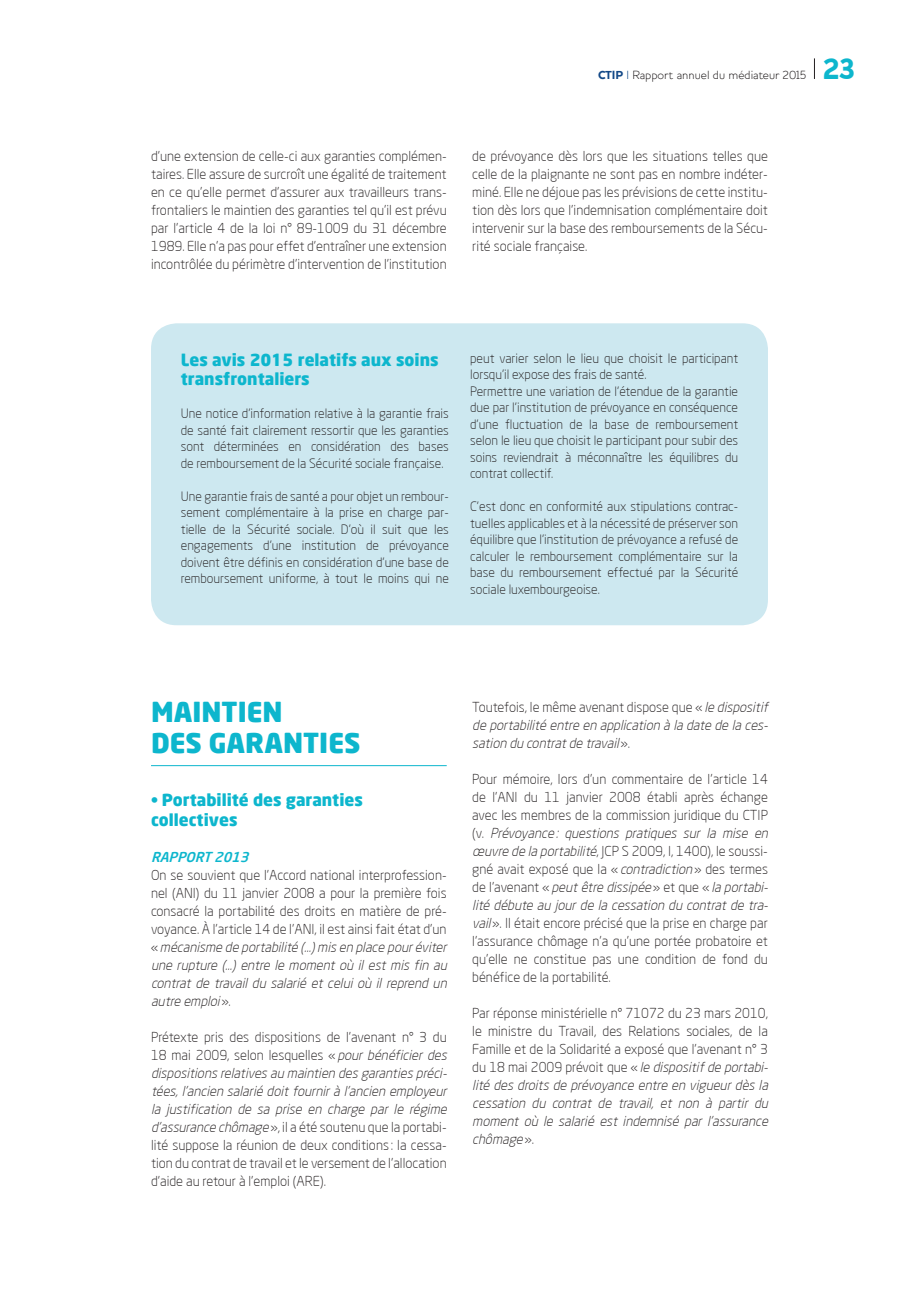
<style>
.page{position:relative;width:919px;height:1289px;background:#fff}
.page>*{position:absolute;margin:0;border:0;box-sizing:border-box;transform-origin:0 0}
.t1{font:900 30px "Houschka";color:#0db6cd}
.CTIP_RA14_Inter_01_1{font:900 27px/30px "Neo Sans";color:#0db6cd}
.CTIP_RA14_Inter_02{font:900 16.5px/19.5px "Neo Sans";color:#0db6cd}
.CTIP_RA14_TXT_Couran{font:300 13.5px/18px "Neo Sans Pro";color:#231f20}
.CTIP_RA14_TXT_Couran-2{font:italic 300 13.5px/18px "Neo Sans Pro";color:#231f20;text-align:justify}
.CTIP_RA14_Inter_04{font:italic 500 13.5px "Neo Sans Pro";color:#0db6cd}
.CTIP_RA14_TXT_Couran-3{font:300 12.75px/16.5px "Neo Sans Pro";color:#231f20;text-align:justify}
.t2{font:300 12px "Houschka";color:#231f20}
.s1{font-weight:900;color:#124887}
.s2{color:#124887}
.s3{font-style:italic}
.s4{font-style:normal}
</style>
<div class="page">
<svg style="left:814px;top:58px;width:1px;height:21px"></svg>
<div style="left:151px;top:323px;width:616px;height:302px;background:#cde8f0;border-radius:26px"></div>
<hr style="left:151px;top:765px;width:295px;height:1px;background:#0db6cd">
<p class="t2" style="left:598px;top:68px;width:209px"><span class="s1">CTIP</span> <span class="s2">I</span> Rapport annuel du médiateur 2015</p>
<p class="t1" style="left:822px;top:51px;width:34px">23</p>
<p class="CTIP_RA14_TXT_Couran" style="left:151px;top:147px;width:297px;text-align:justify">d’une extension de celle-ci aux garanties complémen&shy;taires. Elle assure de surcroît une égalité de traitement en ce qu’elle permet d’assurer aux travailleurs trans&shy;frontaliers le maintien des garanties tel qu’il est prévu par l’article 4 de la loi n° 89-1009 du 31 décembre 1989. Elle n’a pas pour effet d’entraîner une extension incontrôlée du périmètre d’intervention de l’institution</p>
<p class="CTIP_RA14_TXT_Couran" style="left:472px;top:147px;width:297px;text-align:justify">de prévoyance dès lors que les situations telles que celle de la plaignante ne sont pas en nombre indéter&shy;miné. Elle ne déjoue pas les prévisions de cette institu&shy;tion dès lors que l’indemnisation complémentaire doit intervenir sur la base des remboursements de la Sécu&shy;rité sociale française.</p>
<p class="CTIP_RA14_Inter_02" style="left:181px;top:349px;width:259px">Les avis 2015 relatifs aux soins transfrontaliers</p>
<p class="CTIP_RA14_TXT_Couran-3" style="left:181px;top:405px;width:269px">Une notice d’information relative à la garantie frais de santé fait clairement ressortir que les garanties sont déterminées en considération des bases de remboursement de la Sécurité sociale française.</p>
<p class="CTIP_RA14_TXT_Couran-3" style="left:181px;top:488px;width:269px">Une garantie frais de santé a pour objet un rembour&shy;sement complémentaire à la prise en charge par&shy;tielle de la Sécurité sociale. D’où il suit que les engagements d’une institution de prévoyance doivent être définis en considération d’une base de remboursement uniforme, à tout le moins qui ne</p>
<p class="CTIP_RA14_TXT_Couran-3" style="left:470px;top:350px;width:269px">peut varier selon le lieu que choisit le participant lorsqu’il expose des frais de santé.</p>
<p class="CTIP_RA14_TXT_Couran-3" style="left:470px;top:383px;width:269px">Permettre une variation de l’étendue de la garantie due par l’institution de prévoyance en conséquence d’une fluctuation de la base de remboursement selon le lieu que choisit le participant pour subir des soins reviendrait à méconnaître les équilibres du contrat collectif.</p>
<p class="CTIP_RA14_TXT_Couran-3" style="left:470px;top:498px;width:269px">C’est donc en conformité aux stipulations contrac&shy;tuelles applicables et à la nécessité de préserver son équilibre que l’institution de prévoyance a refusé de calculer le remboursement complémentaire sur la base du remboursement effectué par la Sécurité sociale luxembourgeoise.</p>
<p class="CTIP_RA14_Inter_01_1" style="left:151px;top:696px;width:211px">MAINTIEN<br>DES GARANTIES</p>
<p class="CTIP_RA14_Inter_02" style="left:151px;top:789px;width:213px">• Portabilité des garanties collectives</p>
<p class="CTIP_RA14_Inter_04" style="left:151px;top:848px;width:103px">RAPPORT2013</p>
<p class="CTIP_RA14_TXT_Couran" style="left:151px;top:865px;width:300px">On se souvient que l’Accord national interprofession&shy;nel (ANI) du 11 janvier 2008 a pour la première fois consacré la portabilité des droits en matière de pré&shy;voyance. À l’article 14 de l’ANI, il est ainsi fait état d’un « <span class="s3">mécanisme de portabilité (…)misen place pouréviter une rupture (…) entre le moment où il est mis fin au contrat de travail du salarié et celui où il reprend un autre emploi</span>» .</p>
<p class="CTIP_RA14_TXT_Couran" style="left:151px;top:1027px;width:300px">Prétexte pris des dispositions de l’avenant n° 3 du 18 mai 2009, selon lesquelles «<span class="s3">pour bénéficier des dispositionsrelativesau maintien desgarantiespréci&shy;tées,l’ancien salarié doitfournirà l’ancien employeur la justification de sa prise en charge par le régime d’assurance chômage</span>», il a été soutenu que la portabi&shy;lité suppose la réunion de deux conditions : la cessa&shy;tion du contrat de travail et le versement de l’allocation d’aide au retour à l’emploi (ARE).</p>
<p class="CTIP_RA14_TXT_Couran-2" style="left:472px;top:697px;width:300px"><span class="s4">Toutefois, le même avenant dispose que «</span>le dispositif de portabilité entre en application à la date de la ces&shy;sation du contratde travail<span class="s4">» .</span></p>
<p class="CTIP_RA14_TXT_Couran" style="left:472px;top:769px;width:300px">Pour mémoire, lors d’un commentaire de l’article 14 de l’ANI du 11 janvier 2008 établi après échange avec les membres de la commission juridique du CTIP ( v . <span class="s3">Prévoyance: questions pratiques sur la mise en œuvre de la portabilité</span>, JCP S 2009, I, 1400), le soussi&shy;gné avait exposé que la «<span class="s3">contradiction</span>» des termes d e l ’ a v e n a n t « <span class="s3">peutêtre dissipée</span>» e t q u e « <span class="s3">la portabi&shy;lité débute au jourde la cessation du contratde tra&shy;vail</span>». Il était encore précisé que la prise en charge par l’assurance chômage n’a qu’une portée probatoire et qu’elle ne constitue pas une condition de fond du bénéfice de la portabilité.</p>
<p class="CTIP_RA14_TXT_Couran-2" style="left:472px;top:1003px;width:300px;text-align:left"><span class="s4">Par réponse ministérielle n° 71072 du 23 mars 2010, le ministre du Travail, des Relations sociales, de la Famille et de la Solidarité a exposé que l’avenant n° 3 d u 1 8 m a i 2 0 0 9 p ré v o i t q u e «</span> le dispositifde portabi&shy;lité desdroitsde prévoyance entre en vigueurdèsla cessation du contrat de travail, et non à partir du moment où le salarié est indemnisé par l’assurance chômage<span class="s4">» .</span></p>
</div>
